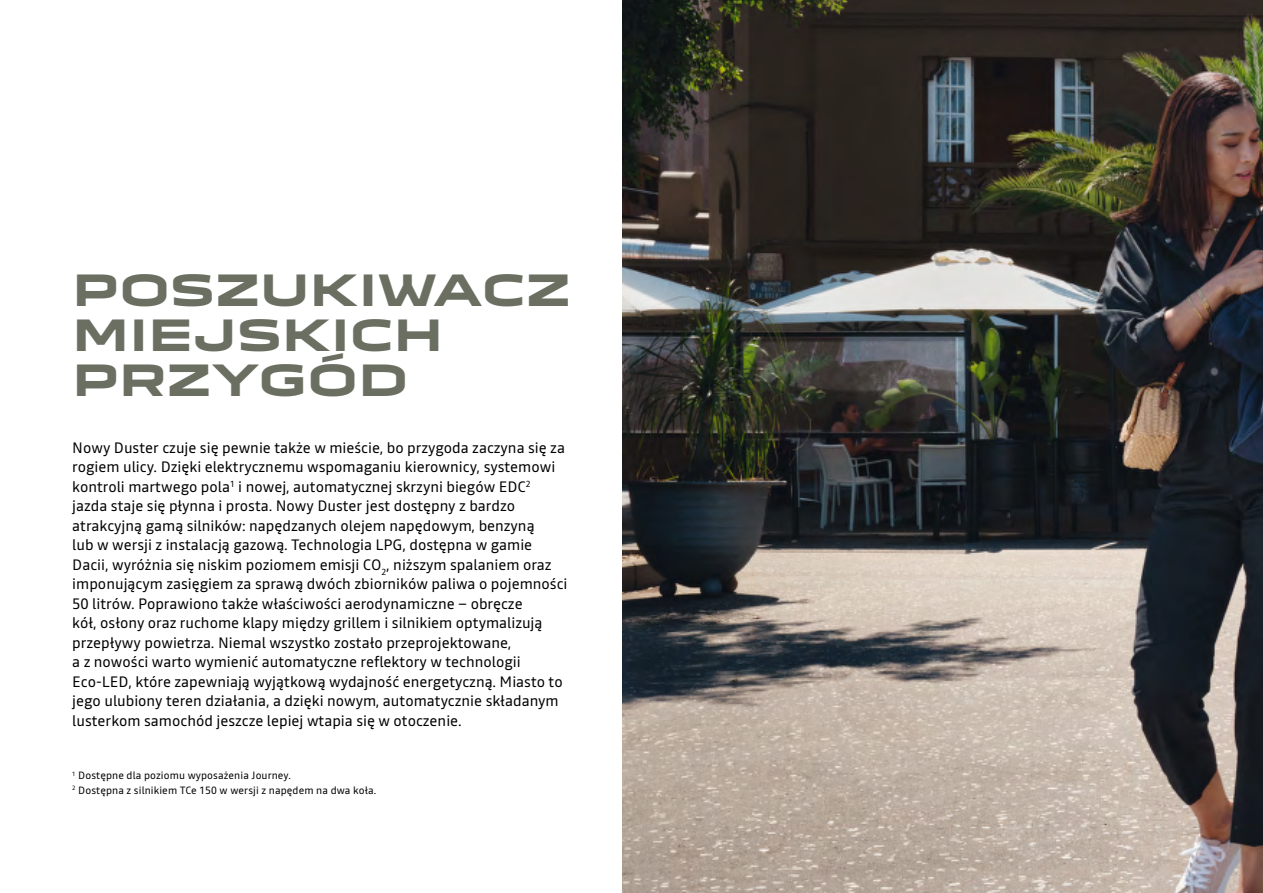
<style>
.page{position:relative;width:1263px;height:893px;background:#fff}
.page>*{position:absolute;margin:0;border:0;box-sizing:border-box;transform-origin:0 0}
.t1{font:700 42px/45px "Dacia Block Extended";color:#6a6f61}
.t2{font:15px/19.5px "Read";color:#000}
.t3{font:10.5px/14.4px "Read";letter-spacing:.01em;color:#000}
</style>
<div class="page">
<img style="left:623px;top:0;width:640px;height:893px">
<h1 class="t1" style="left:72px;top:269px;width:500px">POSZUKIWACZ<br>MIEJSKICH<br>PRZYGÓD</h1>
<p class="t2" style="left:72px;top:437px;width:497px">Nowy Duster czuje się pewnie także w mieście, bo przygoda zaczyna się za rogiem ulicy. Dzięki elektrycznemu wspomaganiu kierownicy, systemowi kontroli martwego pola<sup>1</sup> i nowej, automatycznej skrzyni biegów EDC<sup>2 </sup>jazda staje się płynna i prosta. Nowy Duster jest dostępny z bardzo atrakcyjną gamą silników: napędzanych olejem napędowym, benzyną<br>lub w wersji z instalacją gazową. Technologia LPG, dostępna w gamie Dacii, wyróżnia się niskim poziomem emisji CO<sub>2</sub>, niższym spalaniem oraz imponującym zasięgiem za sprawą dwóch zbiorników paliwa o pojemności 50 litrów. Poprawiono także właściwości aerodynamiczne – obręcze<br>kół, osłony oraz ruchome klapy między grillem i silnikiem optymalizują przepływy powietrza. Niemal wszystko zostało przeprojektowane,<br>a z nowości warto wymienić automatyczne reflektory w technologii Eco-LED, które zapewniają wyjątkową wydajność energetyczną. Miasto to jego ulubiony teren działania, a dzięki nowym, automatycznie składanym lusterkom samochód jeszcze lepiej wtapia się w otoczenie.</p>
<p class="t3" style="left:72px;top:768px;width:305px"><sup>1</sup> Dostępne dla poziomu wyposażenia Journey.<br><sup>2</sup> Dostępna z silnikiem TCe 150 w wersji z napędem na dwa koła.</p>
</div>
